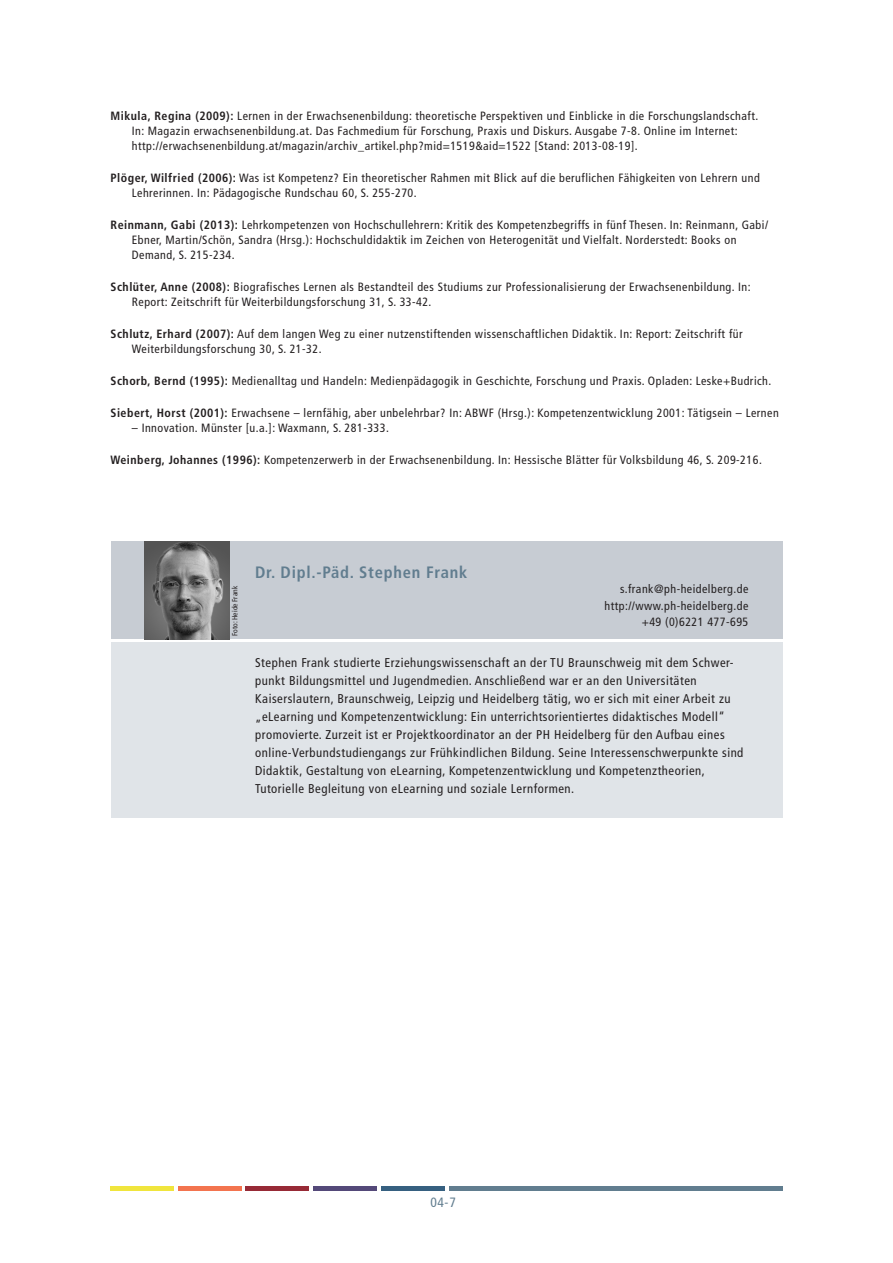
<style>
.page{position:relative;width:893px;height:1263px;background:#fff}
.page>*{position:absolute;margin:0;border:0;box-sizing:border-box;transform-origin:0 0}
.t1{font:700 condensed 16.5px "Frutiger LT Std";letter-spacing:.045em;color:#617d8f}
.t2{font:condensed 13.5px "Frutiger LT Std";color:#617d8f}
.t3{font:condensed 12.75px/18px "Frutiger LT Std";letter-spacing:.04em;color:#231f20}
.t4{font:condensed 12px/15px "Frutiger LT Std";letter-spacing:.04em;color:#231f20}
.t5{font:condensed 7.5px "Frutiger LT Std";letter-spacing:.005em;color:#231f20}
.s1{font-weight:700}
</style>
<div class="page">
<div style="left:111px;top:1186px;width:63px;height:5px;background:#f0e53d"></div>
<div style="left:178px;top:1186px;width:64px;height:5px;background:#f3744f"></div>
<div style="left:246px;top:1186px;width:63px;height:5px;background:#972a36"></div>
<div style="left:313px;top:1186px;width:64px;height:5px;background:#544979"></div>
<div style="left:381px;top:1186px;width:63px;height:5px;background:#366080"></div>
<div style="left:449px;top:1186px;width:333px;height:5px;background:#617d8f"></div>
<div style="left:111px;top:541px;width:671px;height:98px;background:#c7ccd3"></div>
<div style="left:111px;top:642px;width:671px;height:176px;background:#e0e4e8"></div>
<img style="left:145px;top:541px;width:85px;height:98px">
<p class="t4" style="left:132px;top:108px;width:628px;text-indent:-21px"><span class="s1">Mikula, Regina (2009):</span> Lernen in der Erwachsenenbildung: theoretische Perspektiven und Einblicke in die Forschungslandschaft.<br>In: Magazin erwachsenenbildung.at. Das Fachmedium für Forschung, Praxis und Diskurs. Ausgabe 7-8. Online im Internet: http://erwachsenenbildung.at/magazin/archiv_artikel.php?mid=1519&amp;aid=1522 [Stand: 2013-08-19].</p>
<p class="t4" style="left:132px;top:170px;width:629px;text-indent:-21px"><span class="s1">Plöger, Wilfried (2006):</span> Was ist Kompetenz? Ein theoretischer Rahmen mit Blick auf die beruflichen Fähigkeiten von Lehrern und<br>Lehrerinnen. In: Pädagogische Rundschau 60, S. 255-270.</p>
<p class="t4" style="left:132px;top:217px;width:638px;text-indent:-21px"><span class="s1">Reinmann, Gabi (2013):</span> Lehrkompetenzen von Hochschullehrern: Kritik des Kompetenzbegriffs in fünf Thesen. In: Reinmann, Gabi/<br>Ebner, Martin/Schön, Sandra (Hrsg.): Hochschuldidaktik im Zeichen von Heterogenität und Vielfalt. Norderstedt: Books on<br>Demand, S. 215-234.</p>
<p class="t4" style="left:132px;top:279px;width:620px;text-indent:-21px"><span class="s1">Schlüter, Anne (2008):</span> Biografisches Lernen als Bestandteil des Studiums zur Professionalisierung der Erwachsenenbildung. In:<br>Report: Zeitschrift für Weiterbildungsforschung 31, S. 33-42.</p>
<p class="t4" style="left:132px;top:326px;width:612px;text-indent:-21px"><span class="s1">Schlutz, Erhard (2007):</span> Auf dem langen Weg zu einer nutzenstiftenden wissenschaftlichen Didaktik. In: Report: Zeitschrift für<br>Weiterbildungsforschung 30, S. 21-32.</p>
<p class="t4" style="left:111px;top:373px;width:662px"><span class="s1">Schorb, Bernd (1995):</span> Medienalltag und Handeln: Medienpädagogik in Geschichte, Forschung und Praxis. Opladen: Leske+Budrich.</p>
<p class="t4" style="left:111px;top:405px;width:670px"><span class="s1">Siebert, Horst (2001):</span> Erwachsene – lernfähig, aber unbelehrbar? In: ABWF (Hrsg.): Kompetenzentwicklung 2001: Tätigsein – Lernen</p>
<p class="t4" style="left:132px;top:420px;width:259px">– Innovation. Münster [u.a.]: Waxmann, S. 281-333.</p>
<p class="t4" style="left:111px;top:452px;width:653px"><span class="s1">Weinberg, Johannes (1996):</span> Kompetenzerwerb in der Erwachsenenbildung. In: Hessische Blätter für Volksbildung 46, S. 209-216.</p>
<p class="t5" style="left:230px;top:636px;width:51px;rotate:-90deg">Foto: Heide Frank</p>
<h1 class="t1" style="left:255px;top:563px;width:214px">Dr. Dipl.-Päd. Stephen Frank</h1>
<p class="t4" style="left:604px;top:581px;width:145px;line-height:16.5px;text-align:right">s.frank@ph-heidelberg.de http://www.ph-heidelberg.de +49 (0)6221 477-695</p>
<p class="t3" style="left:255px;top:653px;width:490px">Stephen Frank studierte Erziehungswissenschaft an der TU Braunschweig mit dem Schwer&shy;punkt Bildungsmittel und Jugendmedien. Anschließend war er an den Universitäten Kaiserslautern, Braunschweig, Leipzig und Heidelberg tätig, wo er sich mit einer Arbeit zu „eLearning und Kompetenzentwicklung: Ein unterrichtsorientiertes didaktisches Modell“ promovierte. Zurzeit ist er Projektkoordinator an der PH Heidelberg für den Aufbau eines online-Verbundstudiengangs zur Frühkindlichen Bildung. Seine Interessenschwerpunkte sind Didaktik, Gestaltung von eLearning, Kompetenzentwicklung und Kompetenztheorien, Tutorielle Begleitung von eLearning und soziale Lernformen.</p>
<p class="t2" style="left:430px;top:1195px;width:27px">04-7</p>
</div>
